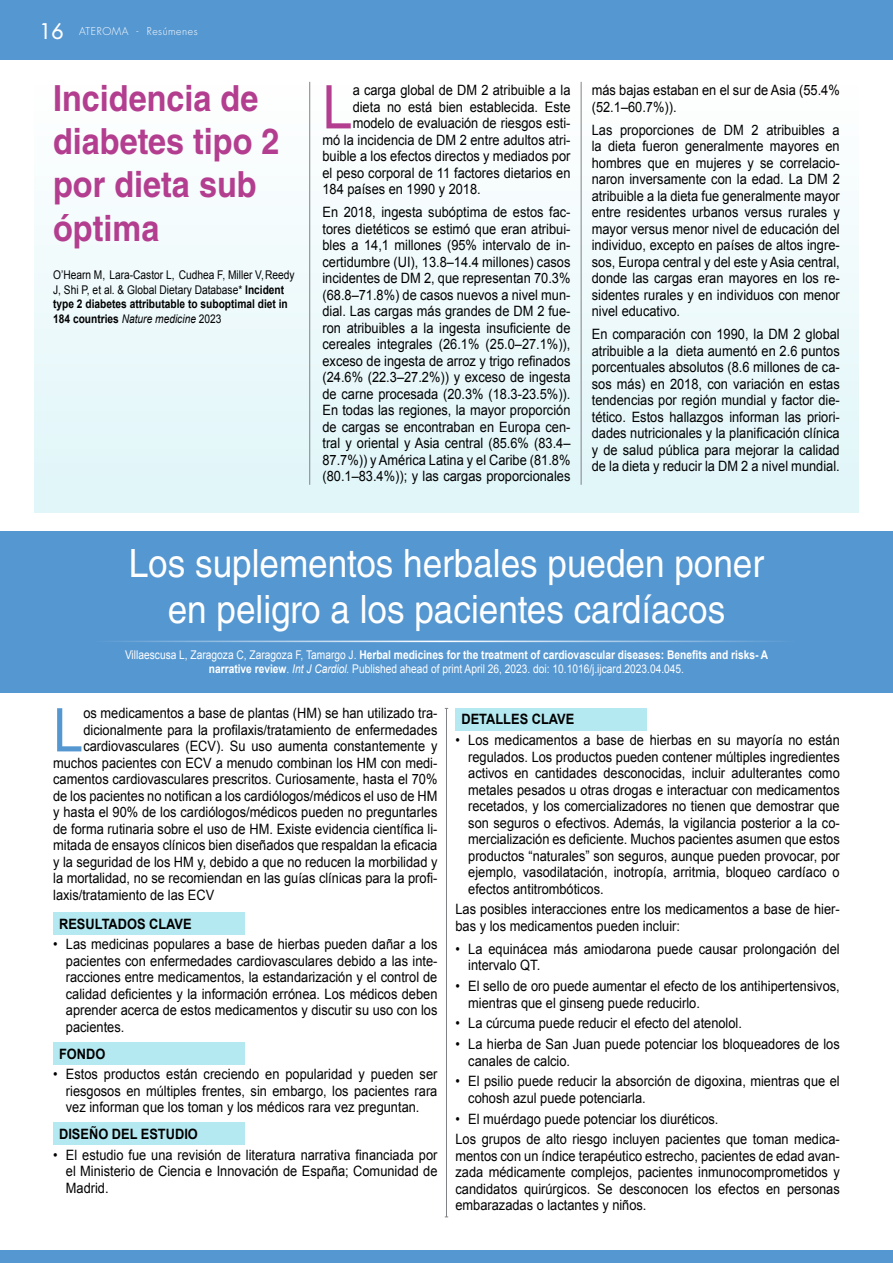
<style>
.page{position:relative;width:893px;height:1263px;background:#fff}
.page>*{position:absolute;margin:0;border:0;box-sizing:border-box;transform-origin:0 0}
.t1{font:60.3px "Arial";color:#b33e8f;scale:.9 1}
.t2{font:60.3px "Arial";color:#5597d1;scale:.9 1}
.t3{font:39px/46.8px "Helvetica LT Std";color:#fff;text-align:center;scale:.9 1}
.t4{font:700 36px/43.2px "Helvetica LT Std";color:#b33e8f;scale:.9 1}
.t5{font:14.25px/16.5px "Arial";color:#000;text-align:justify;scale:.9 1}
.t6{font:700 14.25px "Arial";color:#000;scale:.9 1}
.t7{font:12px/14.4px "Arial";color:#fff;text-align:center;scale:.85 1}
.t8{font:12px/14.4px "Arial";color:#000;scale:.85 1}
.t9{font:300 10.5px "Futura Std";letter-spacing:.05em;color:#fff}
.s1{font-weight:500;font-size:21px}
.s2{font-weight:700}
.s3{font-style:italic}
</style>
<div class="page">
<div style="left:34px;top:85px;width:825px;height:427px;background:linear-gradient(to bottom,#fefefe,#dff5f8)"></div>
<div style="left:0;top:0;width:893px;height:60px;background:#5597d1"></div>
<div style="left:0;top:531px;width:893px;height:162px;background:#5597d1"></div>
<div style="left:0;top:1250px;width:893px;height:13px;background:#5597d1"></div>
<hr style="left:92px;top:641px;width:708px;height:1px;background:#fff">
<hr style="left:309px;top:82px;width:1px;height:403px;background:#808285">
<hr style="left:581px;top:82px;width:1px;height:403px;background:#808285">
<hr style="left:446px;top:708px;width:1px;height:509px;background:#808285">
<div style="left:53px;top:912px;width:191px;height:23px;background:#b5e9f1"></div>
<div style="left:53px;top:1042px;width:191px;height:22px;background:#b5e9f1"></div>
<div style="left:53px;top:1122px;width:191px;height:23px;background:#b5e9f1"></div>
<div style="left:455px;top:708px;width:192px;height:22px;background:#b5e9f1"></div>
<p class="t9" style="left:40px;top:25px;width:160px"><span class="s1">16</span> ATEROMA - Resúmenes</p>
<h3 class="t4" style="left:53px;top:76px;width:253px">Incidencia de diabetes tipo 2 por dieta sub óptima</h3>
<p class="t8" style="left:53px;top:268px;width:286px">O’Hearn M, Lara-Castor L, Cudhea F, Miller V,Reedy J, Shi P, et al. &amp; Global Dietary Database* <span class="s2">Incident type 2 diabetes attributable to suboptimal diet in 184 countries</span> <span class="s3">Nature medicine</span> 2023</p>
<h1 class="t1" style="left:322px;top:68px;width:35px">L</h1>
<p class="t5" style="left:353px;top:82px;width:243px">a carga global de DM 2 atribuible a la</p>
<p class="t5" style="left:353px;top:99px;width:243px">dieta no está bien establecida. Este</p>
<p class="t5" style="left:353px;top:115px;width:244px">modelo de evaluación de riesgos esti-</p>
<p class="t5" style="left:322px;top:132px;width:277px">mó la incidencia de DM 2 entre adultos atri-</p>
<p class="t5" style="left:322px;top:148px;width:277px">buible a los efectos directos y mediados por</p>
<p class="t5" style="left:322px;top:165px;width:277px">el peso corporal de 11 factores dietarios en</p>
<p class="t5" style="left:322px;top:181px;width:177px">184 países en 1990 y 2018.</p>
<p class="t5" style="left:322px;top:204px;width:277px">En 2018, ingesta subóptima de estos fac&shy;tores dietéticos se estimó que eran atribui&shy;bles a 14,1 millones (95% intervalo de in&shy;certidumbre (UI), 13.8–14.4 millones) casos incidentes de DM 2, que representan 70.3% (68.8–71.8%) de casos nuevos a nivel mun&shy;dial. Las cargas más grandes de DM 2 fue&shy;ron atribuibles a la ingesta insuficiente de cereales integrales (26.1% (25.0–27.1%)), exceso de ingesta de arroz y trigo refinados (24.6% (22.3–27.2%)) y exceso de ingesta de carne procesada (20.3% (18.3-23.5%)).<br>En todas las regiones, la mayor proporción de cargas se encontraban en Europa cen&shy;tral y oriental y Asia central (85.6% (83.4– 87.7%)) y América Latina y el Caribe (81.8% (80.1–83.4%)); y las cargas proporcionales</p>
<p class="t5" style="left:592px;top:82px;width:277px">más bajas estaban en el sur de Asia (55.4% (52.1–60.7%)).</p>
<p class="t5" style="left:592px;top:122px;width:277px">Las proporciones de DM 2 atribuibles a la dieta fueron generalmente mayores en hombres que en mujeres y se correlacio&shy;naron inversamente con la edad. La DM 2 atribuible a la dieta fue generalmente mayor entre residentes urbanos versus rurales y mayor versus menor nivel de educación del individuo, excepto en países de altos ingre&shy;sos, Europa central y del este y Asia central, donde las cargas eran mayores en los re&shy;sidentes rurales y en individuos con menor nivel educativo.</p>
<p class="t5" style="left:592px;top:326px;width:277px">En comparación con 1990, la DM 2 global atribuible a la dieta aumentó en 2.6 puntos porcentuales absolutos (8.6 millones de ca&shy;sos más) en 2018, con variación en estas tendencias por región mundial y factor die&shy;tético. Estos hallazgos informan las priori&shy;dades nutricionales y la planificación clínica y de salud pública para mejorar la calidad de la dieta y reducir la DM 2 a nivel mundial.</p>
<h2 class="t3" style="left:129px;top:539px;width:707px">Los suplementos herbales pueden poner en peligro a los pacientes cardíacos</h2>
<p class="t7" style="left:125px;top:648px;width:758px">Villaescusa L, Zaragoza C, Zaragoza F, Tamargo J. <span class="s2">Herbal medicines for the treatment of cardiovascular diseases: Benefits and risks- A narrative review</span>. <span class="s3">Int J Cardiol.</span> Published ahead of print April 26, 2023. doi: 10.1016/j.ijcard.2023.04.045.</p>
<h1 class="t2" style="left:53px;top:691px;width:35px">L</h1>
<p class="t5" style="left:83px;top:705px;width:395px">os medicamentos a base de plantas (HM) se han utilizado tra-</p>
<p class="t5" style="left:83px;top:722px;width:395px">dicionalmente para la profilaxis/tratamiento de enfermedades</p>
<p class="t5" style="left:83px;top:738px;width:395px">cardiovasculares (ECV). Su uso aumenta constantemente y</p>
<p class="t5" style="left:53px;top:755px;width:429px">muchos pacientes con ECV a menudo combinan los HM con medi-</p>
<p class="t5" style="left:53px;top:771px;width:428px">camentos cardiovasculares prescritos. Curiosamente, hasta el 70%</p>
<p class="t5" style="left:53px;top:788px;width:428px">de los pacientes no notifican a los cardiólogos/médicos el uso de HM</p>
<p class="t5" style="left:53px;top:804px;width:428px">y hasta el 90% de los cardiólogos/médicos pueden no preguntarles</p>
<p class="t5" style="left:53px;top:821px;width:429px">de forma rutinaria sobre el uso de HM. Existe evidencia científica li-</p>
<p class="t5" style="left:53px;top:837px;width:428px">mitada de ensayos clínicos bien diseñados que respaldan la eficacia</p>
<p class="t5" style="left:53px;top:854px;width:428px">y la seguridad de los HM y, debido a que no reducen la morbilidad y</p>
<p class="t5" style="left:53px;top:870px;width:429px">la mortalidad, no se recomiendan en las guías clínicas para la profi-</p>
<p class="t5" style="left:53px;top:887px;width:180px">laxis/tratamiento de las ECV</p>
<p class="t6" style="left:59px;top:914px;width:149px">RESULTADOS CLAVE</p>
<p class="t5" style="left:66px;top:936px;width:414px;text-indent:-13px">• Las medicinas populares a base de hierbas pueden dañar a los pacientes con enfermedades cardiovasculares debido a las inte&shy;racciones entre medicamentos, la estandarización y el control de calidad deficientes y la información errónea. Los médicos deben aprender acerca de estos medicamentos y discutir su uso con los pacientes.</p>
<p class="t6" style="left:59px;top:1044px;width:53px">FONDO</p>
<p class="t5" style="left:66px;top:1066px;width:414px;text-indent:-13px">• Estos productos están creciendo en popularidad y pueden ser riesgosos en múltiples frentes, sin embargo, los pacientes rara vez informan que los toman y los médicos rara vez preguntan.</p>
<p class="t6" style="left:59px;top:1124px;width:156px">DISEÑO DEL ESTUDIO</p>
<p class="t5" style="left:66px;top:1146px;width:414px;text-indent:-13px">• El estudio fue una revisión de literatura narrativa financiada por el Ministerio de Ciencia e Innovación de España; Comunidad de Madrid.</p>
<p class="t6" style="left:461px;top:710px;width:127px">DETALLES CLAVE</p>
<p class="t5" style="left:468px;top:732px;width:414px;text-indent:-13px">• Los medicamentos a base de hierbas en su mayoría no están regulados. Los productos pueden contener múltiples ingredientes activos en cantidades desconocidas, incluir adulterantes como metales pesados u otras drogas e interactuar con medicamentos recetados, y los comercializadores no tienen que demostrar que son seguros o efectivos. Además, la vigilancia posterior a la co&shy;mercialización es deficiente. Muchos pacientes asumen que estos productos “naturales” son seguros, aunque pueden provocar, por ejemplo, vasodilatación, inotropía, arritmia, bloqueo cardíaco o efectos antitrombóticos.</p>
<p class="t5" style="left:455px;top:901px;width:429px">Las posibles interacciones entre los medicamentos a base de hier&shy;bas y los medicamentos pueden incluir:</p>
<p class="t5" style="left:468px;top:941px;width:414px;text-indent:-13px">• La equinácea más amiodarona puede causar prolongación del intervalo QT.</p>
<p class="t5" style="left:468px;top:978px;width:414px;text-indent:-13px">• El sello de oro puede aumentar el efecto de los antihipertensivos, mientras que el ginseng puede reducirlo.</p>
<p class="t5" style="left:455px;top:1015px;width:320px">• La cúrcuma puede reducir el efecto del atenolol.</p>
<p class="t5" style="left:468px;top:1036px;width:414px;text-indent:-13px">• La hierba de San Juan puede potenciar los bloqueadores de los canales de calcio.</p>
<p class="t5" style="left:468px;top:1073px;width:414px;text-indent:-13px">• El psilio puede reducir la absorción de digoxina, mientras que el cohosh azul puede potenciarla.</p>
<p class="t5" style="left:455px;top:1108px;width:429px;line-height:20.7px">• El muérdago puede potenciar los diuréticos.<br>Los grupos de alto riesgo incluyen pacientes que toman medica-</p>
<p class="t5" style="left:455px;top:1148px;width:429px">mentos con un índice terapéutico estrecho, pacientes de edad avan&shy;zada médicamente complejos, pacientes inmunocomprometidos y candidatos quirúrgicos. Se desconocen los efectos en personas embarazadas o lactantes y niños.</p>
</div>
